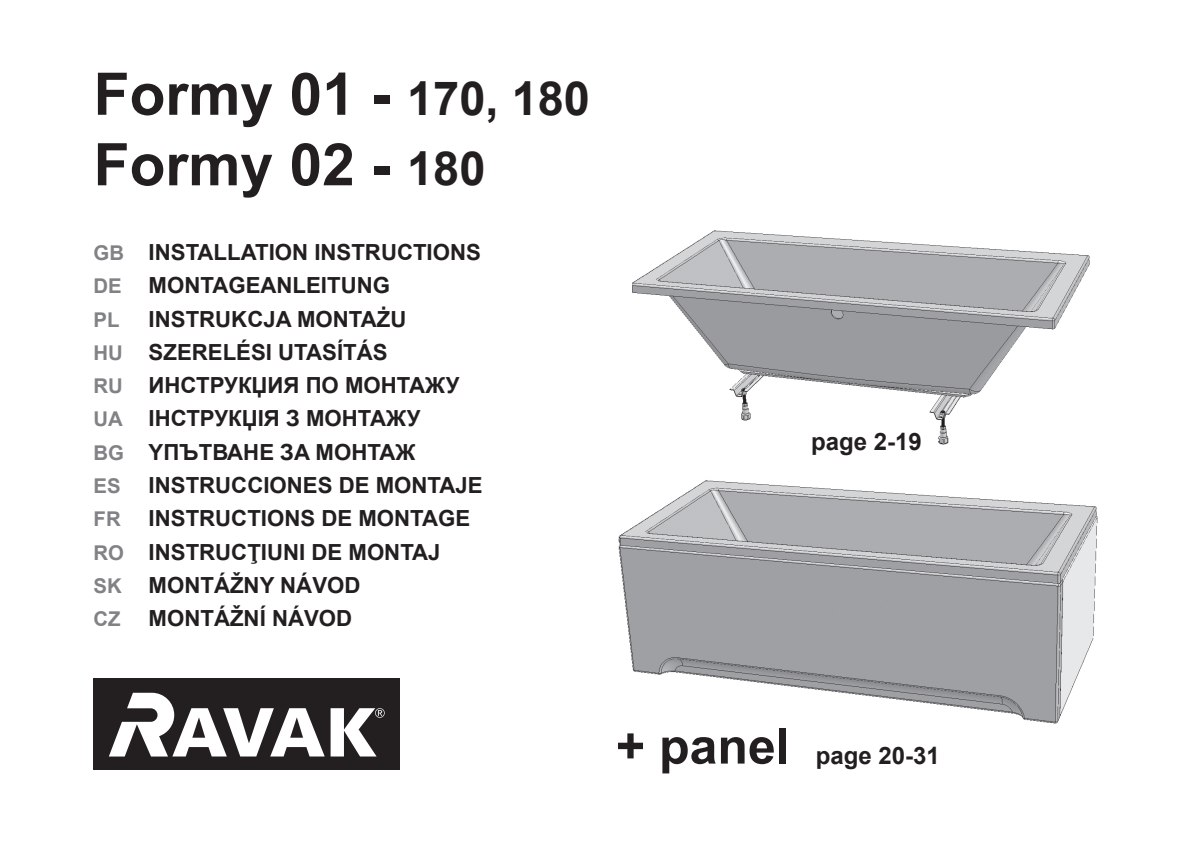
<style>
.page{position:relative;width:1191px;height:842px;background:#fff}
.page>*{position:absolute;margin:0;border:0;box-sizing:border-box;transform-origin:0 0}
.t1{font:700 58.8px/70.4px "Arial";color:#231f20}
.t2{font:700 24px "Arial";color:#231f20}
.t3{font:700 22.2px/33.4px "Arial";color:#231f20}
.t4{font:700 20.4px/33.2px "Arial";color:#808285}
.s1{font-size:47px}
.s2{font-size:50px}
</style>
<div class="page">
<div style="left:94px;top:679px;width:306px;height:91px;background:#231f20"></div>
<svg style="left:109px;top:693px;width:276px;height:63px"></svg>
<img style="left:618px;top:480px;width:480px;height:244px">
<img style="left:632px;top:230px;width:458px;height:215px">
<h1 class="t1" style="left:94px;top:61px;width:498px">Formy 01 - <span class="s1">170, 180<br></span>Formy 02 - <span class="s1">180</span></h1>
<p class="t4" style="left:94px;top:237px;width:32px">GB<br>DE<br>PL<br>HU<br>RU<br>UA<br>BG<br>ES<br>FR<br>RO<br>SK<br>CZ</p>
<p class="t3" style="left:149px;top:236px;width:334px">INSTALLATION INSTRUCTIONS<br>MONTAGEANLEITUNG<br>INSTRUKCJA MONTAŻU<br>Szerel</p>
<p class="t3" style="left:149px;top:336px;width:335px;text-indent:188px">ítás<br>ИНСТРУКЏИЯ ПО МОНТАЖУ<br>IНСТРУКЏIЯ З МОНТАЖУ<br>YПЪТВАНЕ ЗA МОНТАЖ<br>INSTRUCCIONES DE MONTAJE<br>INSTRUCTIONS DE MONTAGE<br>INSTRUCŢIUNI DE MONTAJ<br>MONTÁŽNY NÁVOD<br>MONTÁŽNÍ NÁVOD</p>
<p class="t3" style="left:236px;top:336px;width:57px">ési utas</p>
<p class="t2" style="left:811px;top:425px;width:112px">page 2-19</p>
<p class="t2" style="left:616px;top:739px;width:325px"><span class="s2">+ panel</span> page 20-31</p>
</div>
